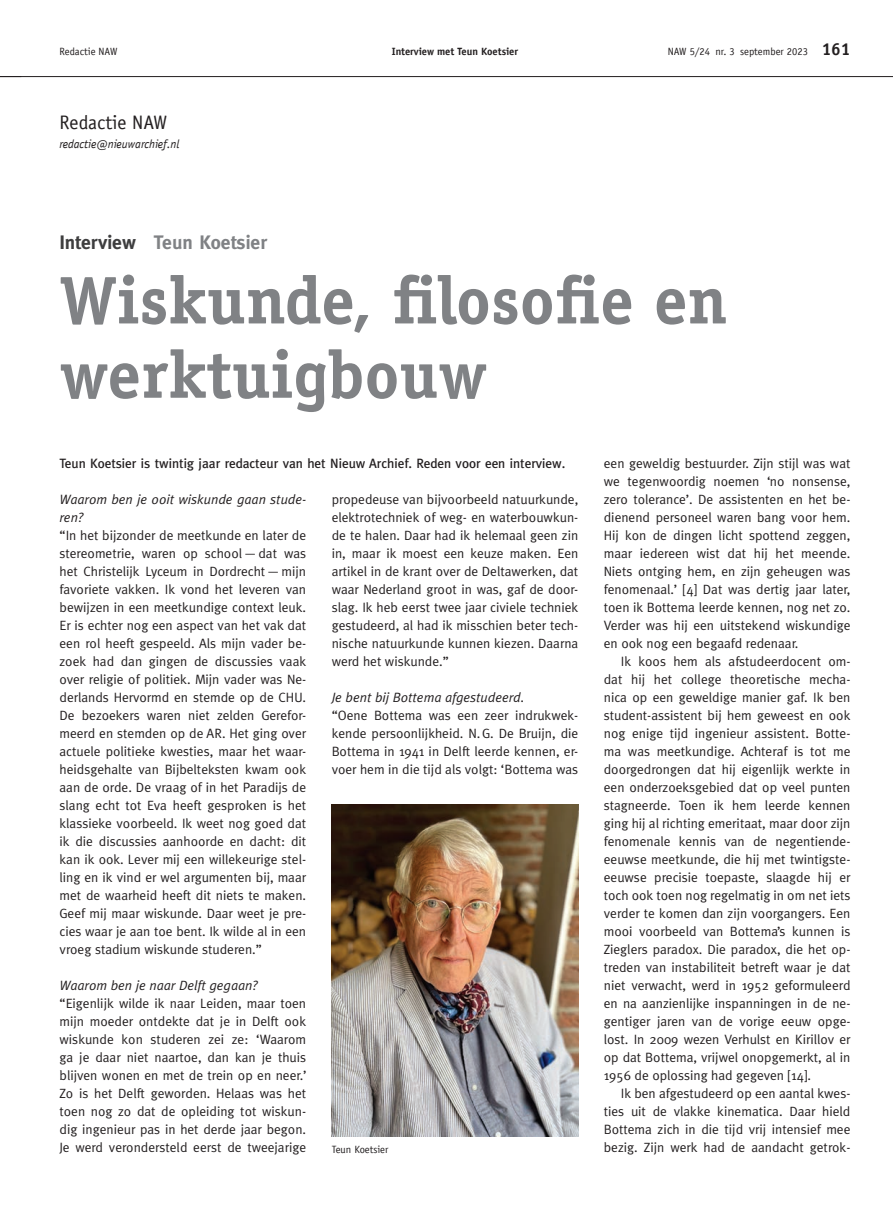
<style>
.page{position:relative;width:893px;height:1221px;background:#fff}
.page>*{position:absolute;margin:0;border:0;box-sizing:border-box;transform-origin:0 0}
.t1{font:700 67.5px/74.2px "Officina Serif LT";color:#808285}
.t2{font:700 19.5px "Meta";color:#808285}
.t3{font:19.5px "Officina Sans LT";color:#231f20}
.t4{font:13.5px/18px "Meta";color:#231f20;text-align:justify}
.t5{font:italic 13.5px/18px "Meta";color:#231f20}
.t6{font:500 13.5px "Meta";color:#231f20}
.t7{font:italic 12px "Officina Sans LT";color:#231f20}
.t8{font:10.5px "Officina Sans LT";color:#231f20}
.t9{font:700 10.5px "Officina Sans LT";color:#231f20}
.s1{font-weight:700;font-size:17.25px}
.s2{color:#3e3e3f}
</style>
<div class="page">
<hr style="left:0;top:76px;width:893px;height:1px;background:#231f20">
<img style="left:332px;top:804px;width:246px;height:332px">
<p class="t8" style="left:60px;top:45px;width:59px">Redactie NAW</p>
<p class="t9" style="left:392px;top:45px;width:128px">Interview met Teun Koetsier</p>
<p class="t8" style="left:668px;top:45px;width:184px">NAW 5/24 nr. 3 september 2023 <span class="s1">161</span></p>
<h2 class="t3" style="left:60px;top:111px;width:109px">Redactie NAW</h2>
<p class="t7" style="left:60px;top:137px;width:121px">redactie@nieuwarchief.nl</p>
<h2 class="t2" style="left:60px;top:231px;width:209px"><span class="s2">Interview</span> Teun Koetsier</h2>
<h1 class="t1" style="left:60px;top:262px;width:669px">Wiskunde, filosofie en werktuigbouw</h1>
<p class="t6" style="left:60px;top:455px;width:507px">Teun Koetsier is twintig jaar redacteur van het Nieuw Archief. Reden voor een interview.</p>
<p class="t5" style="left:60px;top:490px;width:248px">Waarom ben je ooit wiskunde gaan stude&shy;ren?</p>
<p class="t4" style="left:60px;top:526px;width:248px">“In het bijzonder de meetkunde en later de stereometrie, waren op school—dat was het Christelijk Lyceum in Dordrecht—mijn favoriete vakken. Ik vond het leveren van bewijzen in een meetkundige context leuk.<br>Er is echter nog een aspect van het vak dat een rol heeft gespeeld. Als mijn vader be&shy;zoek had dan gingen de discussies vaak over religie of politiek. Mijn vader was Ne&shy;derlands Hervormd en stemde op de CHU.<br>De bezoekers waren niet zelden Gerefor&shy;meerd en stemden op de AR. Het ging over actuele politieke kwesties, maar het waar&shy;heidsgehalte van Bijbelteksten kwam ook aan de orde. De vraag of in het Paradijs de slang echt tot Eva heeft gesproken is het klassieke voorbeeld. Ik weet nog goed dat ik die discussies aanhoorde en dacht: dit kan ik ook. Lever mij een willekeurige stel&shy;ling en ik vind er wel argumenten bij, maar met de waarheid heeft dit niets te maken.<br>Geef mij maar wiskunde. Daar weet je pre&shy;cies waar je aan toe bent. Ik wilde al in een vroeg stadium wiskunde studeren.”</p>
<p class="t5" style="left:60px;top:975px;width:199px">Waarom ben je naar Delft gegaan?</p>
<p class="t4" style="left:60px;top:993px;width:249px">“Eigenlijk wilde ik naar Leiden, maar toen mijn moeder ontdekte dat je in Delft ook wiskunde kon studeren zei ze: ‘Waarom ga je daar niet naartoe, dan kan je thuis blijven wonen en met de trein op en neer.’ Zo is het Delft geworden. Helaas was het toen nog zo dat de opleiding tot wiskun&shy;dig ingenieur pas in het derde jaar begon.<br>Je werd verondersteld eerst de tweejarige</p>
<p class="t4" style="left:332px;top:490px;width:248px">propedeuse van bijvoorbeeld natuurkunde, elektrotechniek of weg- en waterbouwkun&shy;de te halen. Daar had ik helemaal geen zin in, maar ik moest een keuze maken. Een artikel in de krant over de Deltawerken, dat waar Nederland groot in was, gaf de door&shy;slag. Ik heb eerst twee jaar civiele techniek gestudeerd, al had ik misschien beter tech&shy;nische natuurkunde kunnen kiezen. Daarna werd het wiskunde.”</p>
<p class="t5" style="left:332px;top:688px;width:194px">Je bent bij Bottema afgestudeerd.</p>
<p class="t4" style="left:332px;top:706px;width:248px">“Oene Bottema was een zeer indrukwek&shy;kende persoonlijkheid. N.G. De Bruijn, die Bottema in 1941 in Delft leerde kennen, er&shy;voer hem in die tijd als volgt: ‘Bottema was</p>
<p class="t8" style="left:332px;top:1142px;width:58px">Teun Koetsier</p>
<p class="t4" style="left:604px;top:454px;width:248px">een geweldig bestuurder. Zijn stijl was wat we tegenwoordig noemen ‘no nonsense, zero tolerance’. De assistenten en het be&shy;dienend personeel waren bang voor hem.<br>Hij kon de dingen licht spottend zeggen, maar iedereen wist dat hij het meende.<br>Niets ontging hem, en zijn geheugen was fenomenaal.’ [4] Dat was dertig jaar later, toen ik Bottema leerde kennen, nog net zo.<br>Verder was hij een uitstekend wiskundige en ook nog een begaafd redenaar.</p>
<p class="t4" style="left:604px;top:652px;width:248px;text-indent:17px">Ik koos hem als afstudeerdocent om&shy;dat hij het college theoretische mecha&shy;nica op een geweldige manier gaf. Ik ben student-assistent bij hem geweest en ook nog enige tijd ingenieur assistent. Botte&shy;ma was meetkundige. Achteraf is tot me doorgedrongen dat hij eigenlijk werkte in een onderzoeksgebied dat op veel punten stagneerde. Toen ik hem leerde kennen ging hij al richting emeritaat, maar door zijn fenomenale kennis van de negentiende&shy;eeuwse meetkunde, die hij met twintigste&shy;eeuwse precisie toepaste, slaagde hij er toch ook toen nog regelmatig in om net iets verder te komen dan zijn voorgangers. Een mooi voorbeeld van Bottema’s kunnen is Zieglers paradox. Die paradox, die het op&shy;treden van instabiliteit betreft waar je dat niet verwacht, werd in 1952 geformuleerd en na aanzienlijke inspanningen in de ne&shy;gentiger jaren van de vorige eeuw opge&shy;lost. In 2009 wezen Verhulst en Kirillov er op dat Bottema, vrijwel onopgemerkt, al in 1956 de oplossing had gegeven [14].</p>
<p class="t4" style="left:604px;top:1084px;width:248px;text-indent:17px">Ik ben afgestudeerd op een aantal kwes&shy;ties uit de vlakke kinematica. Daar hield Bottema zich in die tijd vrij intensief mee bezig. Zijn werk had de aandacht getrok-</p>
</div>
